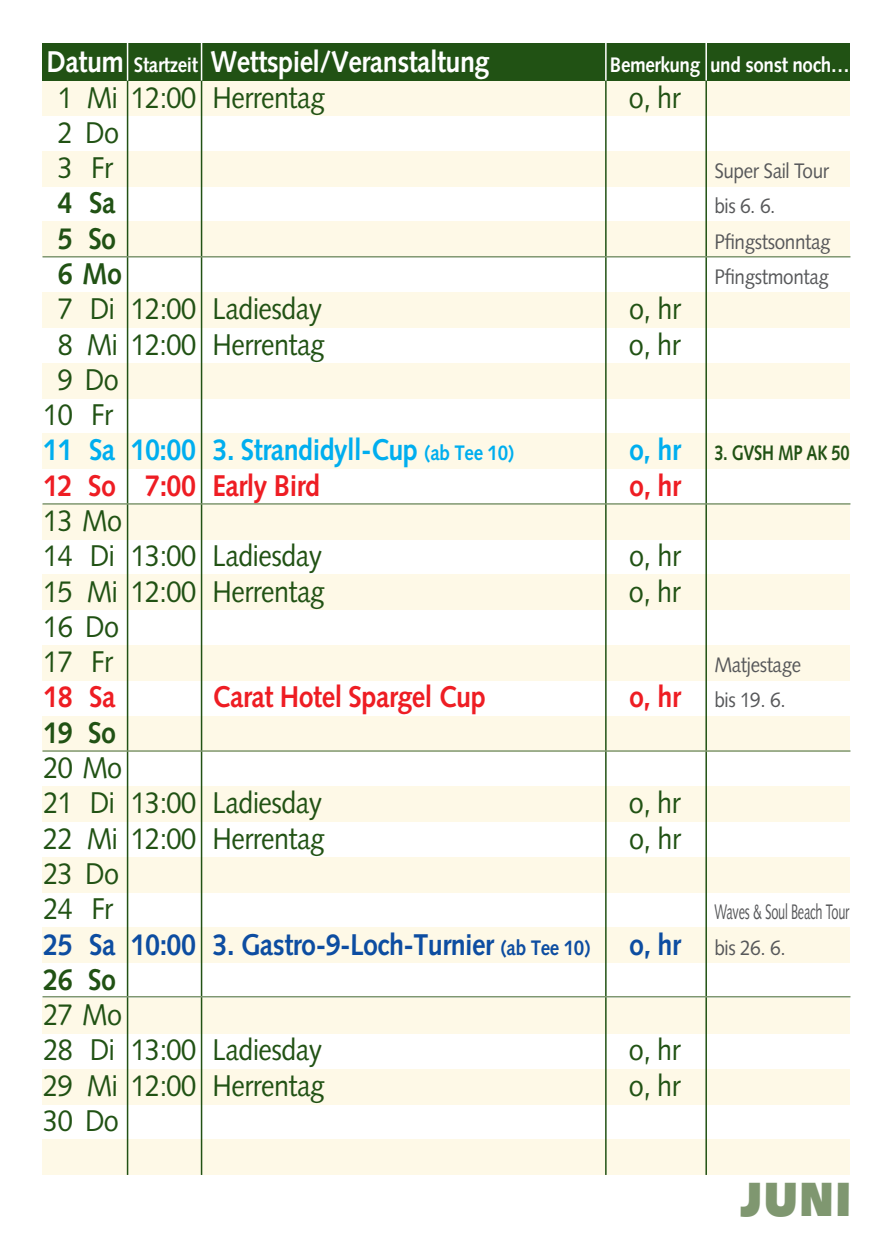
<style>
.page{position:relative;width:893px;height:1259px;background:#fff}
.page>*{position:absolute;margin:0;border:0;box-sizing:border-box;transform-origin:0 0}
.t1{font:900 48px "Syntax";color:#7f9770;scale:.9 1}
.t2{font:30px/35.4px "Syntax";letter-spacing:-.02em;color:#215214;scale:.9 1}
.t3{font:700 30px "Syntax";letter-spacing:-.02em;color:#ee1d23;scale:.9 1}
.t4{font:700 30px/35.4px "Syntax";letter-spacing:-.02em;color:#00aeef;scale:.9 1}
.t5{font:700 30px "Syntax";letter-spacing:-.02em;color:#0d4da1;scale:.9 1}
.t6{font:700 30px "Syntax";letter-spacing:-.02em;color:#fff;scale:.9 1}
.t7{font:700 30px "Syntax";letter-spacing:-.02em;color:#215214;scale:.9 1}
.t8{font:21px "Syntax";letter-spacing:-.02em;color:#57585a;scale:.9 1}
.t9{font:700 21px "Syntax";letter-spacing:-.02em;color:#fff;scale:.9 1}
.t10{font:21px "Syntax";letter-spacing:-.02em;color:#57585a;scale:.61 1}
.t11{font:700 21px "Syntax";letter-spacing:-.02em;color:#215214;scale:.79 1}
.s1{font-size:21px}
.s2{font-weight:400;color:#215214}
.s3{font-size:30px;color:#00aeef}
.s4{font-weight:700;font-size:30px;color:#ee1d23}
.s5{font-weight:700;font-size:30px;color:#0d4da1}
</style>
<div class="page">
<div style="left:43px;top:1139px;width:807px;height:36px;background:#fef9e7"></div>
<div style="left:43px;top:1069px;width:807px;height:35px;background:#fef9e7"></div>
<div style="left:43px;top:998px;width:807px;height:35px;background:#fef9e7"></div>
<div style="left:43px;top:928px;width:807px;height:35px;background:#fef9e7"></div>
<div style="left:43px;top:857px;width:807px;height:35px;background:#fef9e7"></div>
<div style="left:43px;top:786px;width:807px;height:36px;background:#fef9e7"></div>
<div style="left:43px;top:716px;width:807px;height:35px;background:#fef9e7"></div>
<div style="left:43px;top:645px;width:807px;height:35px;background:#fef9e7"></div>
<div style="left:43px;top:575px;width:807px;height:35px;background:#fef9e7"></div>
<div style="left:43px;top:504px;width:807px;height:35px;background:#fef9e7"></div>
<div style="left:43px;top:433px;width:807px;height:36px;background:#fef9e7"></div>
<div style="left:43px;top:363px;width:807px;height:35px;background:#fef9e7"></div>
<div style="left:43px;top:292px;width:807px;height:36px;background:#fef9e7"></div>
<div style="left:43px;top:222px;width:807px;height:35px;background:#fef9e7"></div>
<div style="left:43px;top:151px;width:807px;height:35px;background:#fef9e7"></div>
<div style="left:43px;top:81px;width:807px;height:35px;background:#fef9e7"></div>
<div style="left:43px;top:43px;width:807px;height:38px;background:#215214"></div>
<hr style="left:127px;top:49px;width:1px;height:1126px;background:#215214">
<hr style="left:201px;top:49px;width:1px;height:1126px;background:#215214">
<hr style="left:705px;top:49px;width:2px;height:1126px;background:#215214">
<hr style="left:605px;top:49px;width:2px;height:1126px;background:#215214">
<hr style="left:127px;top:41px;width:1px;height:40px;background:#fff">
<hr style="left:201px;top:41px;width:1px;height:40px;background:#fff">
<hr style="left:605px;top:41px;width:2px;height:40px;background:#fff">
<hr style="left:705px;top:41px;width:2px;height:40px;background:#fff">
<hr style="left:43px;top:256px;width:807px;height:1px;background:#7f9770">
<hr style="left:43px;top:503px;width:807px;height:1px;background:#7f9770">
<hr style="left:43px;top:750px;width:807px;height:2px;background:#7f9770">
<hr style="left:43px;top:996px;width:807px;height:1px;background:#7f9770">
<p class="t6" style="left:47px;top:45px;width:494px">Datum <span class="s1">Startzeit</span> Wettspiel/Veranstaltung</p>
<p class="t9" style="left:610px;top:53px;width:268px">Bemerkung und sonst noch…</p>
<p class="t2" style="left:58px;top:80px;width:298px">1 Mi 12:00 Herrentag</p>
<p class="t2" style="left:629px;top:80px;width:59px">o, hr</p>
<p class="t2" style="left:58px;top:115px;width:70px">2 Do<br>3 Fr</p>
<p class="t8" style="left:714px;top:158px;width:129px">Super Sail Tour</p>
<p class="t7" style="left:58px;top:186px;width:66px">4 Sa</p>
<p class="t8" style="left:714px;top:194px;width:69px">bis 6. 6.</p>
<p class="t7" style="left:58px;top:221px;width:67px">5 So</p>
<p class="t8" style="left:714px;top:229px;width:131px">Pfingstsonntag</p>
<p class="t7" style="left:58px;top:256px;width:73px">6 Mo</p>
<p class="t8" style="left:714px;top:264px;width:129px">Pfingstmontag</p>
<p class="t2" style="left:58px;top:291px;width:295px">7 Di 12:00 Ladiesday</p>
<p class="t2" style="left:629px;top:291px;width:59px">o, hr</p>
<p class="t2" style="left:58px;top:326px;width:298px">8 Mi 12:00 Herrentag</p>
<p class="t2" style="left:629px;top:326px;width:59px">o, hr</p>
<p class="t4" style="left:43px;top:362px;width:525px;text-indent:14px"><span class="s2">9 Do<br>10 Fr<br></span>11 Sa 10:00 3. Strandidyll-Cup <span class="s1">(ab Tee 10)</span></p>
<p class="t11" style="left:629px;top:441px;width:280px"><span class="s3">o, hr</span> 3. GVSH MP AK 50</p>
<p class="t3" style="left:43px;top:468px;width:309px">12 So 7:00 Early Bird</p>
<p class="t3" style="left:629px;top:468px;width:59px">o, hr</p>
<p class="t2" style="left:43px;top:503px;width:311px">13 Mo<br>14 Di 13:00 Ladiesday</p>
<p class="t2" style="left:629px;top:538px;width:59px">o, hr</p>
<p class="t2" style="left:43px;top:573px;width:314px">15 Mi 12:00 Herrentag</p>
<p class="t2" style="left:629px;top:573px;width:59px">o, hr</p>
<p class="t2" style="left:43px;top:609px;width:86px">16 Do<br>17 Fr</p>
<p class="t8" style="left:714px;top:652px;width:98px">Matjestage</p>
<p class="t3" style="left:43px;top:680px;width:82px">18 Sa</p>
<p class="t3" style="left:213px;top:680px;width:305px">Carat Hotel Spargel Cup</p>
<p class="t8" style="left:629px;top:688px;width:175px"><span class="s4">o, hr</span> bis 19. 6.</p>
<p class="t7" style="left:43px;top:715px;width:83px">19 So</p>
<p class="t2" style="left:43px;top:750px;width:311px">20 Mo<br>21 Di 13:00 Ladiesday</p>
<p class="t2" style="left:629px;top:785px;width:59px">o, hr</p>
<p class="t2" style="left:43px;top:820px;width:314px">22 Mi 12:00 Herrentag</p>
<p class="t2" style="left:629px;top:820px;width:59px">o, hr</p>
<p class="t2" style="left:43px;top:856px;width:86px">23 Do<br>24 Fr</p>
<p class="t10" style="left:714px;top:899px;width:223px">Waves &amp; Soul Beach Tour</p>
<p class="t5" style="left:43px;top:927px;width:609px">25 Sa 10:00 3. Gastro-9-Loch-Turnier <span class="s1">(ab Tee 10)</span></p>
<p class="t8" style="left:629px;top:935px;width:175px"><span class="s5">o, hr</span> bis 26. 6.</p>
<p class="t7" style="left:43px;top:962px;width:83px">26 So</p>
<p class="t2" style="left:43px;top:997px;width:311px">27 Mo<br>28 Di 13:00 Ladiesday</p>
<p class="t2" style="left:629px;top:1032px;width:59px">o, hr</p>
<p class="t2" style="left:43px;top:1067px;width:314px">29 Mi 12:00 Herrentag</p>
<p class="t2" style="left:629px;top:1067px;width:59px">o, hr</p>
<p class="t2" style="left:43px;top:1103px;width:86px">30 Do</p>
<h1 class="t1" style="left:740px;top:1171px;width:124px">JUNI</h1>
</div>
